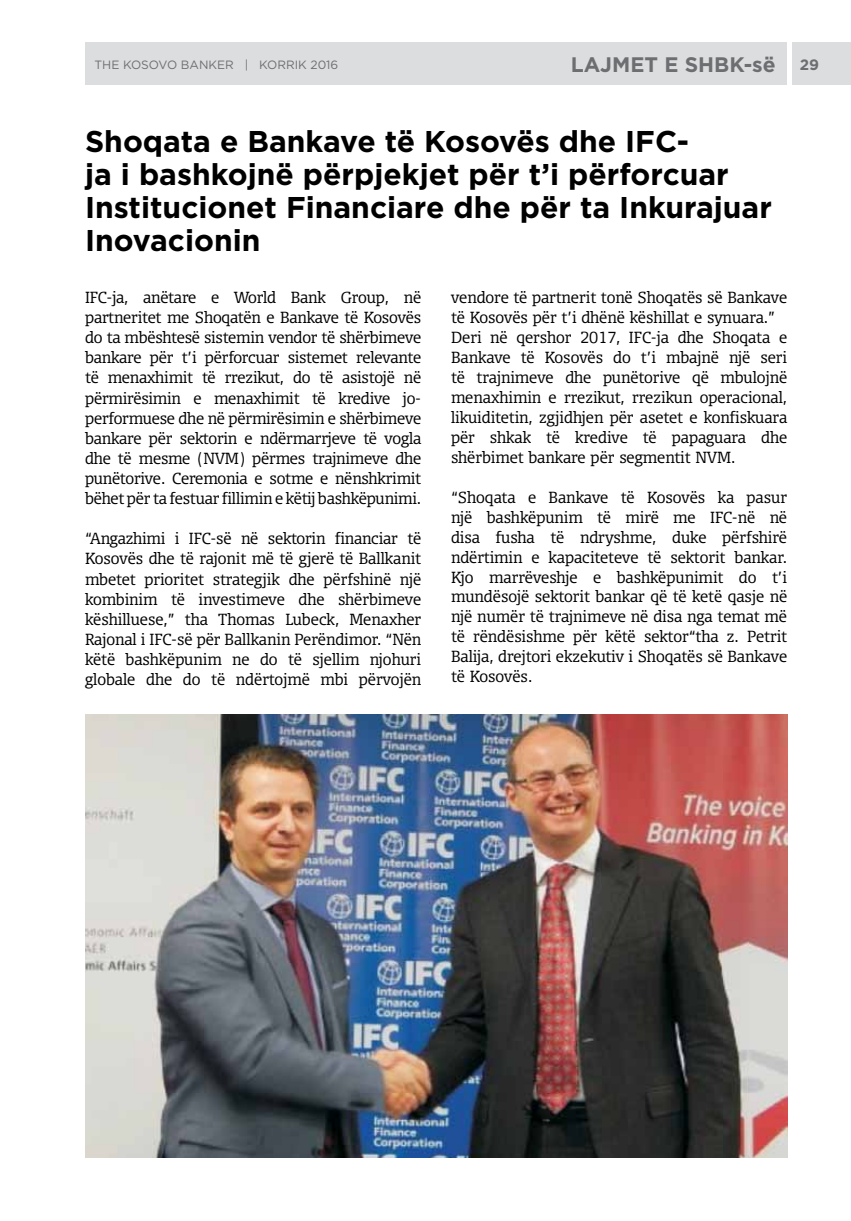
<style>
.page{position:relative;width:851px;height:1221px;background:#fff}
.page>*{position:absolute;margin:0;border:0;box-sizing:border-box;transform-origin:0 0}
.t1{font:700 30px/33px "Gotham";color:#000}
.t2{font:700 21px "Gotham";color:#6d6e71}
.t3{font:300 15.3px/20.1px "Olsen TF";color:#000;text-align:justify}
.t4{font:12px "Gotham";color:#6d6e71}
.s1{font-size:15px}
</style>
<div class="page">
<div style="left:85px;top:43px;width:765px;height:42px;background:#dcddde"></div>
<hr style="left:787px;top:38px;width:4px;height:51px;background:#fff">
<img style="left:85px;top:714px;width:702px;height:443px">
<p class="t4" style="left:94px;top:57px;width:245px">THE KOSOVO BANKER | KORRIK 2016</p>
<h2 class="t2" style="left:570px;top:52px;width:250px">LAJMET E SHBK-së <span class="s1">29</span></h2>
<h1 class="t1" style="left:85px;top:124px;width:688px">Shoqata e Bankave të Kosovës dhe IFC-<br>ja i bashkojnë përpjekjet për t’i përforcuar Institucionet Financiare dhe për ta Inkurajuar Inovacionin</h1>
<p class="t3" style="left:85px;top:287px;width:337px">IFC-ja, anëtare e World Bank Group, në partneritet me Shoqatën e Bankave të Kosovës do ta mbështesë sistemin vendor të shërbimeve bankare për t’i përforcuar sistemet relevante të menaxhimit të rrezikut, do të asistojë në përmirësimin e menaxhimit të kredive jo&shy;performuese dhe në përmirësimin e shërbimeve bankare për sektorin e ndërmarrjeve të vogla dhe të mesme (NVM) përmes trajnimeve dhe punëtorive. Ceremonia e sotme e nënshkrimit bëhet për ta festuar fillimin e këtij bashkëpunimi.</p>
<p class="t3" style="left:85px;top:528px;width:337px">“Angazhimi i IFC-së në sektorin financiar të Kosovës dhe të rajonit më të gjerë të Ballkanit mbetet prioritet strategjik dhe përfshinë një kombinim të investimeve dhe shërbimeve këshilluese,” tha Thomas Lubeck, Menaxher Rajonal i IFC-së për Ballkanin Perëndimor. “Nën këtë bashkëpunim ne do të sjellim njohuri globale dhe do të ndërtojmë mbi përvojën</p>
<p class="t3" style="left:451px;top:287px;width:337px;text-align:left">vendore të partnerit tonë Shoqatës së Bankave të Kosovës për t’i dhënë këshillat e synuara.” Deri në qershor 2017, IFC-ja dhe Shoqata e Bankave të Kosovës do t’i mbajnë një seri të trajnimeve dhe punëtorive që mbulojnë menaxhimin e rrezikut, rrezikun operacional, likuiditetin, zgjidhjen për asetet e konfiskuara për shkak të kredive të papaguara dhe shërbimet bankare për segmentit NVM.</p>
<p class="t3" style="left:451px;top:487px;width:337px">“Shoqata e Bankave të Kosovës ka pasur një bashkëpunim të mirë me IFC-në në disa fusha të ndryshme, duke përfshirë ndërtimin e kapaciteteve të sektorit bankar.<br>Kjo marrëveshje e bashkëpunimit do t’i mundësojë sektorit bankar që të ketë qasje në një numër të trajnimeve në disa nga temat më të rëndësishme për këtë sektor“tha z. Petrit Balija, drejtori ekzekutiv i Shoqatës së Bankave të Kosovës.</p>
</div>
